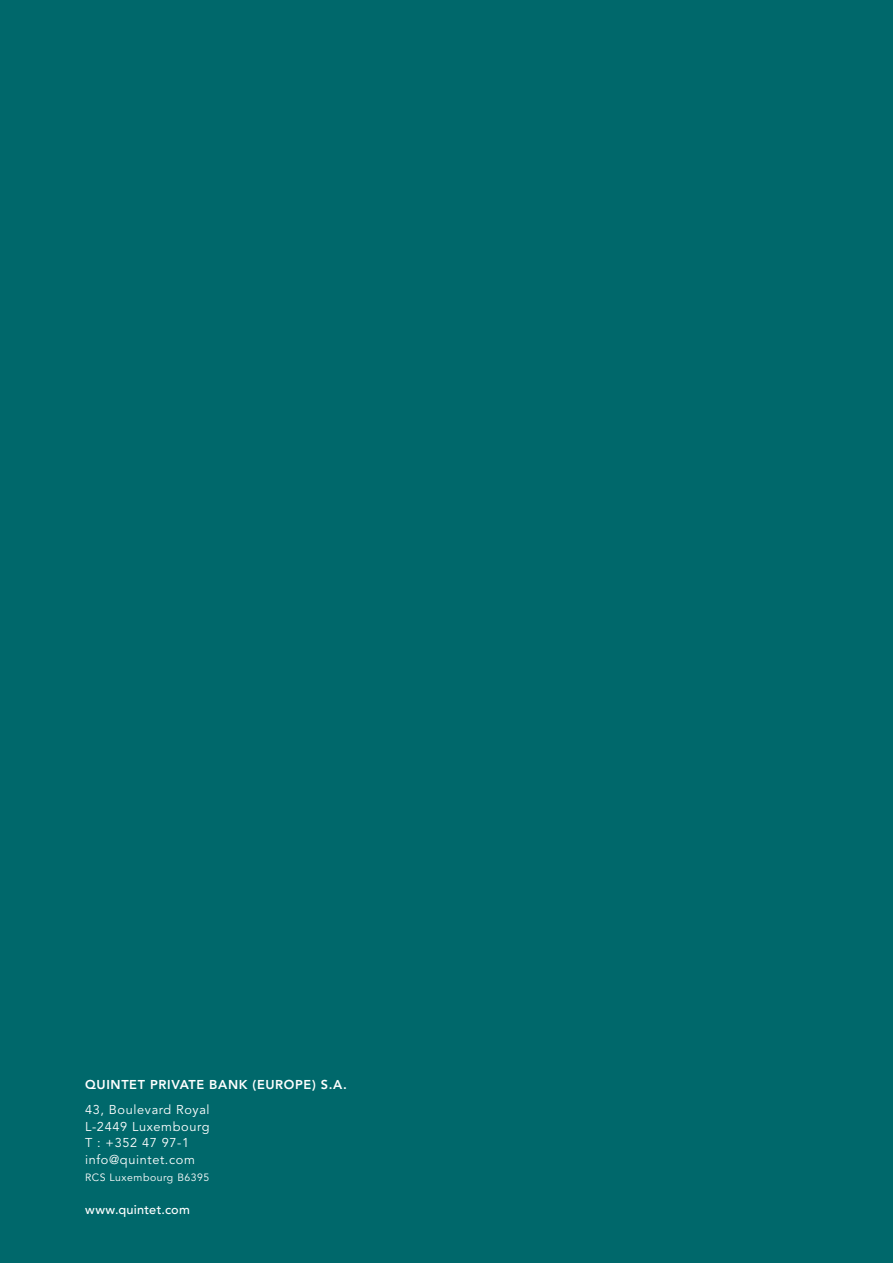
<style>
.page{position:relative;width:893px;height:1263px;background:#00686b}
.page>*{position:absolute;margin:0;border:0;box-sizing:border-box;transform-origin:0 0}
.Courant{font:12.75px "Avenir LT Std";letter-spacing:.05em;color:#fff}
.Courant-2{font:800 12.75px "Avenir LT Std";letter-spacing:.05em;color:#fff}
.Courant-3{font:500 12.75px "Avenir LT Std";letter-spacing:.02em;color:#fff}
.Courant-4{font:10.5px "Avenir LT Std";letter-spacing:.05em;color:#fff}
</style>
<div class="page">
<p class="Courant-2" style="left:85px;top:1077px;width:263px">QUINTET PRIVATE BANK (EUROPE) S.A.</p>
<p class="Courant" style="left:85px;top:1103px;width:126px">43, Boulevard Royal</p>
<p class="Courant" style="left:85px;top:1119px;width:126px">L-2449 Luxembourg</p>
<p class="Courant" style="left:85px;top:1136px;width:106px">T : +352 47 97-1</p>
<p class="Courant" style="left:85px;top:1152px;width:111px">info@quintet.com</p>
<p class="Courant-4" style="left:85px;top:1171px;width:126px">RCS Luxembourg B6395</p>
<p class="Courant-3" style="left:85px;top:1202px;width:106px">www.quintet.com</p>
</div>
